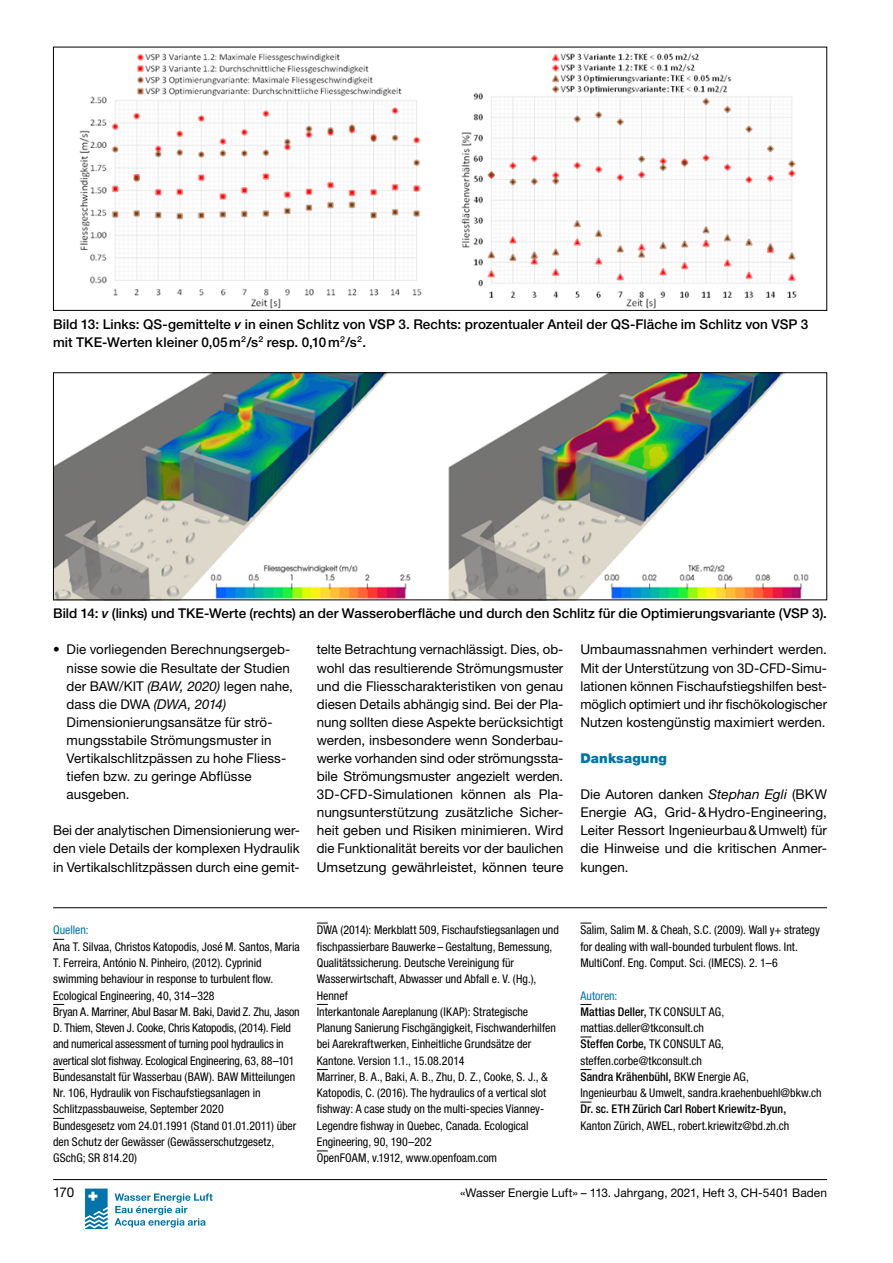
<style>
.page{position:relative;width:893px;height:1263px;background:#fff}
.page>*{position:absolute;margin:0;border:0;box-sizing:border-box;transform-origin:0 0}
._9pt_Grundtext{font:13.5px/18.1px "Helvetica Neue LT Pro";letter-spacing:.005em;color:#000;text-align:justify}
.Bildlegende{font:500 13.5px/18.1px "Helvetica Neue LT Pro";letter-spacing:.005em;color:#000}
.Zwischentitel_0{font:900 13.5px "Helvetica Neue LT Pro";letter-spacing:.01em;color:#0074a8}
._8pt_Quellentext_Lin{font:condensed 12px/16.4px "Helvetica Neue LT Pro";color:#000}
.t1{font:12px "Helvetica Neue LT Pro";letter-spacing:.005em;color:#000}
._8pt_Quellentext{font:condensed 12px "Helvetica Neue LT Pro";color:#0074a8}
.s1{font-style:italic}
.s2{font-weight:500}
</style>
<div class="page">
<hr style="left:53px;top:1179px;width:774px;height:1px;background:#000">
<svg style="left:85px;top:1188px;width:23px;height:41px"></svg>
<svg style="left:114px;top:1193px;width:99px;height:34px"></svg>
<hr style="left:53px;top:907px;width:774px;height:1px;background:#000">
<img style="left:55px;top:374px;width:754px;height:224px">
<div style="left:53px;top:372px;width:774px;height:228px;border:1px solid #000"></div>
<img style="left:79px;top:53px;width:718px;height:256px">
<div style="left:53px;top:47px;width:774px;height:264px;border:1px solid #000"></div>
<p class="Bildlegende" style="left:53px;top:315px;width:757px">Bild 13: Links: QS-gemittelte <span class="s1">v</span> in einen Schlitz von VSP 3. Rechts: prozentualer Anteil der QS-Fläche im Schlitz von VSP 3 mit TKE-Werten kleiner 0,05m<sup>2</sup>/s<sup>2</sup> resp. 0,10m<sup>2</sup>/s<sup>2</sup>.</p>
<p class="Bildlegende" style="left:53px;top:604px;width:775px">Bild 14: <span class="s1">v</span> (links) und TKE-Werte (rechts) an der Wasseroberfläche und durch den Schlitz für die Optimierungsvariante (VSP 3).</p>
<p class="_9pt_Grundtext" style="left:580px;top:640px;width:248px">Umbaumassnahmen verhindert werden.<br>Mit der Unterstützung von 3D-CFD-Simu&shy;lationen können Fischaufstiegshilfen best&shy;möglich optimiert und ihr fischökologischer Nutzen kostengünstig maximiert werden.</p>
<p class="Zwischentitel_0" style="left:580px;top:750px;width:88px">Danksagung</p>
<p class="_9pt_Grundtext" style="left:580px;top:785px;width:248px">Die Autoren danken <span class="s1">Stephan Egli</span> (BKW Energie AG, Grid-&amp;Hydro-Engineering, Leiter Ressort Ingenieurbau&amp;Umwelt) für die Hinweise und die kritischen Anmer&shy;kungen.</p>
<p class="_9pt_Grundtext" style="left:67px;top:640px;width:228px;text-align:left;text-indent:-14px">• Die vorliegenden Berechnungsergeb&shy;nisse sowie die Resultate der Studien der BAW/KIT <span class="s1">(BAW, 2020)</span> legen nahe, dass die DWA <span class="s1">(DWA, 2014)<br></span>Dimensionierungsansätze für strö&shy;mungsstabile Strömungsmuster in<br>Vertikalschlitzpässen zu hohe Fliess&shy;tiefen bzw. zu geringe Abflüsse ausgeben.</p>
<p class="_9pt_Grundtext" style="left:53px;top:821px;width:248px">Bei der analytischen Dimensionierung wer&shy;den viele Details der komplexen Hydraulik in Vertikalschlitzpässen durch eine gemit-</p>
<p class="_9pt_Grundtext" style="left:317px;top:640px;width:248px">telte Betrachtung vernachlässigt. Dies, ob&shy;wohl das resultierende Strömungsmuster und die Fliesscharakteristiken von genau diesen Details abhängig sind. Bei der Pla&shy;nung sollten diese Aspekte berücksichtigt werden, insbesondere wenn Sonderbau&shy;werke vorhanden sind oder strömungssta&shy;bile Strömungsmuster angezielt werden.<br>3D-CFD-Simulationen können als Pla&shy;nungsunterstützung zusätzliche Sicher&shy;heit geben und Risiken minimieren. Wird die Funktionalität bereits vor der baulichen Umsetzung gewährleistet, können teure</p>
<p class="_8pt_Quellentext" style="left:53px;top:923px;width:37px">Quellen:</p>
<p class="_8pt_Quellentext_Lin" style="left:53px;top:938px;width:248px">Ana T. Silvaa, Christos Katopodis, José M. Santos, Maria T. Ferreira, António N. Pinheiro, (2012). Cyprinid swimming behaviour in response to turbulent flow.<br>Ecological Engineering, 40, 314–328</p>
<p class="_8pt_Quellentext_Lin" style="left:53px;top:1003px;width:248px">Bryan A. Marriner, Abul Basar M. Baki, David Z. Zhu, Jason D. Thiem, Steven J. Cooke, Chris Katopodis, (2014). Field and numerical assessment of turning pool hydraulics in avertical slot fishway. Ecological Engineering, 63, 88–101</p>
<p class="_8pt_Quellentext_Lin" style="left:53px;top:1068px;width:244px">Bundesanstalt für Wasserbau (BAW). BAW Mitteilungen<br>Nr. 106, Hydraulik von Fischaufstiegsanlagen in<br>Schlitzpassbauweise, September 2020</p>
<p class="_8pt_Quellentext_Lin" style="left:53px;top:1117px;width:245px">Bundesgesetz vom 24.01.1991 (Stand 01.01.2011) über den Schutz der Gewässer (Gewässerschutzgesetz,<br>GSchG; SR 814.20)</p>
<p class="_8pt_Quellentext_Lin" style="left:317px;top:922px;width:244px">DWA (2014): Merkblatt 509, Fischaufstiegsanlagen und fischpassierbare Bauwerke – Gestaltung, Bemessung, Qualitätssicherung. Deutsche Vereinigung für Wasserwirtschaft, Abwasser und Abfall e. V. (Hg.), Hennef</p>
<p class="_8pt_Quellentext_Lin" style="left:317px;top:1003px;width:241px">Interkantonale Aareplanung (IKAP): Strategische Planung Sanierung Fischgängigkeit, Fischwanderhilfen bei Aarekraftwerken, Einheitliche Grundsätze der Kantone. Version 1.1., 15.08.2014</p>
<p class="_8pt_Quellentext_Lin" style="left:317px;top:1068px;width:233px">Marriner, B. A., Baki, A. B., Zhu, D. Z., Cooke, S. J., &amp; Katopodis, C. (2016). The hydraulics of a vertical slot fishway: A case study on the multi-species Vianney-Legendre fishway in Quebec, Canada. Ecological Engineering, 90, 190–202</p>
<p class="_8pt_Quellentext_Lin" style="left:317px;top:1150px;width:182px">OpenFOAM, v.1912, www.openfoam.com</p>
<p class="_8pt_Quellentext_Lin" style="left:580px;top:922px;width:241px">Salim, Salim M. &amp; Cheah, S.C. (2009). Wall y+ strategy for dealing with wall-bounded turbulent flows. Int.<br>MultiConf. Eng. Comput. Sci. (IMECS). 2. 1–6</p>
<p class="_8pt_Quellentext" style="left:580px;top:988px;width:39px">Autoren:</p>
<p class="_8pt_Quellentext_Lin" style="left:580px;top:1003px;width:145px"><span class="s2">Mattias Deller,</span> TK CONSULT AG, mattias.deller@tkconsult.ch</p>
<p class="_8pt_Quellentext_Lin" style="left:580px;top:1036px;width:145px"><span class="s2">Steffen Corbe,</span> TK CONSULT AG, steffen.corbe@tkconsult.ch</p>
<p class="_8pt_Quellentext_Lin" style="left:580px;top:1068px;width:243px"><span class="s2">Sandra Krähenbühl,</span> BKW Energie AG,<br>Ingenieurbau &amp; Umwelt, sandra.kraehenbuehl@bkw.ch</p>
<p class="_8pt_Quellentext_Lin" style="left:580px;top:1101px;width:210px"><span class="s2">Dr. sc. ETH Zürich Carl Robert Kriewitz-Byun,<br></span>Kanton Zürich, AWEL, robert.kriewitz@bd.zh.ch</p>
<p class="_9pt_Grundtext" style="left:53px;top:1183px;width:22px">170</p>
<p class="t1" style="left:460px;top:1185px;width:368px">«Wasser Energie Luft» – 113. Jahrgang, 2021, Heft 3, CH-5401 Baden</p>
</div>
